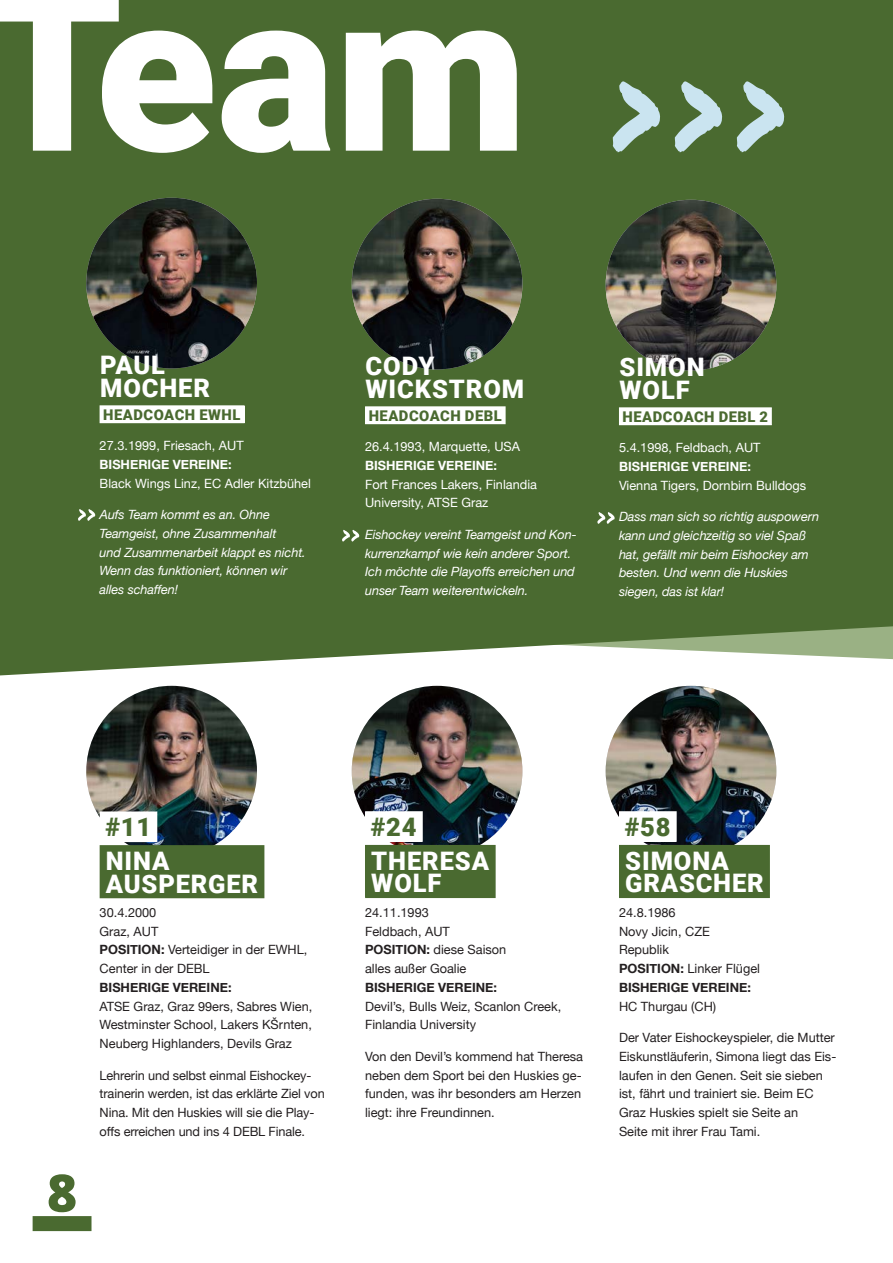
<style>
.page{position:relative;width:893px;height:1263px;background:#fff}
.page>*{position:absolute;margin:0;border:0;box-sizing:border-box;transform-origin:0 0}
.t1{font:900 223.2px "Roboto";color:#fff}
.t2{font:800 51.75px "Open Sans";color:#4a6a30}
.t3{font:900 25.5px/22.5px "Roboto";letter-spacing:.035em;color:#fff}
.t4{font:900 25.5px "Roboto";color:#4a6a30}
.t5{font:900 14.7px "Roboto";letter-spacing:.035em;color:#4a6a30}
.t6{font:12.75px/18.8px "Helvetica Neue";color:#231f20}
.t7{font:italic 12.75px/18.8px "Helvetica Neue";letter-spacing:-.01em;color:#fff}
.t8{font:12.75px/18.8px "Helvetica Neue";color:#fff}
.t9{font:700 12.75px "Helvetica Neue";color:#fff}
.t10{font:700 12.75px "Helvetica Neue";color:#231f20}
.s1{font-weight:700}
</style>
<div class="page">
<div style="left:0;top:0;width:893px;height:675px;background:#4a6a30"></div>
<img style="left:86px;top:198px;width:171px;height:170px;border-radius:85px">
<img style="left:352px;top:199px;width:170px;height:170px;border-radius:85px">
<img style="left:606px;top:200px;width:170px;height:170px;border-radius:85px">
<div style="left:100px;top:406px;width:144px;height:17px;background:#fff"></div>
<div style="left:100px;top:405px;width:145px;height:18px;border:1px solid #fff"></div>
<div style="left:366px;top:407px;width:139px;height:17px;background:#fff"></div>
<div style="left:365px;top:406px;width:141px;height:18px;border:1px solid #fff"></div>
<div style="left:619px;top:408px;width:152px;height:17px;background:#fff"></div>
<div style="left:619px;top:407px;width:153px;height:18px;border:1px solid #fff"></div>
<img style="left:86px;top:686px;width:171px;height:170px;border-radius:85px">
<img style="left:606px;top:686px;width:170px;height:170px;border-radius:85px">
<img style="left:352px;top:686px;width:170px;height:170px;border-radius:85px">
<div style="left:33px;top:1216px;width:59px;height:15px;background:#4a6a30"></div>
<svg style="left:78px;top:509px;width:17px;height:12px"></svg>
<svg style="left:342px;top:530px;width:17px;height:12px"></svg>
<svg style="left:597px;top:512px;width:18px;height:12px"></svg>
<div style="left:100px;top:812px;width:57px;height:29px;background:#fff"></div>
<div style="left:100px;top:811px;width:57px;height:31px;border:2px solid #fff"></div>
<div style="left:100px;top:846px;width:164px;height:51px;background:#4a6a30"></div>
<div style="left:100px;top:845px;width:164px;height:53px;border:2px solid #4a6a30"></div>
<div style="left:366px;top:812px;width:56px;height:29px;background:#fff"></div>
<div style="left:365px;top:811px;width:58px;height:31px;border:2px solid #fff"></div>
<div style="left:366px;top:846px;width:129px;height:51px;background:#4a6a30"></div>
<div style="left:365px;top:845px;width:131px;height:53px;border:2px solid #4a6a30"></div>
<div style="left:620px;top:812px;width:56px;height:29px;background:#fff"></div>
<div style="left:619px;top:811px;width:58px;height:31px;border:2px solid #fff"></div>
<div style="left:620px;top:846px;width:149px;height:51px;background:#4a6a30"></div>
<div style="left:619px;top:845px;width:151px;height:53px;border:2px solid #4a6a30"></div>
<svg style="left:613px;top:81px;width:47px;height:71px;background:#84a187"></svg>
<svg style="left:675px;top:81px;width:47px;height:71px;background:#84a187"></svg>
<svg style="left:737px;top:81px;width:47px;height:71px;background:#84a187"></svg>
<h1 class="t1" style="left:-18px;top:-85px;width:547px">Team</h1>
<h3 class="t3" style="left:100px;top:353px;width:111px">PAUL<br>MOCHER</h3>
<h3 class="t3" style="left:366px;top:354px;width:160px">CODY<br>WICKSTROM</h3>
<h3 class="t3" style="left:619px;top:355px;width:87px">SIMON<br>WOLF</h3>
<p class="t5" style="left:103px;top:404px;width:139px">HEADCOACH EWHL</p>
<p class="t5" style="left:369px;top:405px;width:135px">HEADCOACH DEBL</p>
<p class="t5" style="left:623px;top:406px;width:147px">HEADCOACH DEBL 2</p>
<p class="t8" style="left:100px;top:437px;width:146px">27.3.1999, Friesach, AUT</p>
<p class="t9" style="left:100px;top:454px;width:133px">BISHERIGE VEREINE:</p>
<p class="t8" style="left:100px;top:474px;width:213px">Black Wings Linz, EC Adler Kitzbühel</p>
<p class="t7" style="left:100px;top:506px;width:208px">Aufs Team kommt es an. Ohne<br>Teamgeist, ohne Zusammenhalt<br>und Zusammenarbeit klappt es nicht.<br>Wenn das funktioniert, können wir alles schaffen!</p>
<p class="t8" style="left:365px;top:438px;width:156px">26.4.1993, Marquette, USA</p>
<p class="t9" style="left:365px;top:455px;width:133px">BISHERIGE VEREINE:</p>
<p class="t8" style="left:365px;top:475px;width:173px">Fort Frances Lakers, Finlandia<br>University, ATSE Graz</p>
<p class="t7" style="left:365px;top:526px;width:213px">Eishockey vereint Teamgeist und Kon&shy;kurrenzkampf wie kein anderer Sport.<br>Ich möchte die Playoffs erreichen und unser Team weiterentwickeln.</p>
<p class="t8" style="left:619px;top:439px;width:143px">5.4.1998, Feldbach, AUT</p>
<p class="t9" style="left:619px;top:456px;width:133px">BISHERIGE VEREINE:</p>
<p class="t8" style="left:619px;top:476px;width:189px">Vienna Tigers, Dornbirn Bulldogs</p>
<p class="t7" style="left:619px;top:508px;width:202px">Dass man sich so richtig auspowern kann und gleichzeitig so viel Spaß hat, gefällt mir beim Eishockey am besten. Und wenn die Huskies siegen, das ist klar!</p>
<h2 class="t2" style="left:47px;top:1153px;width:32px">8</h2>
<h3 class="t4" style="left:105px;top:809px;width:47px">#11</h3>
<h3 class="t3" style="left:106px;top:849px;width:154px">NINA<br>AUSPERGER</h3>
<p class="t6" style="left:100px;top:904px;width:209px">30.4.2000<br>Graz, AUT<br><span class="s1">POSITION:</span> Verteidiger in der EWHL,<br>Center in der DEBL</p>
<p class="t10" style="left:100px;top:977px;width:133px">BISHERIGE VEREINE:</p>
<p class="t6" style="left:100px;top:997px;width:214px;text-align:justify">ATSE Graz, Graz 99ers, Sabres Wien, Westminster School, Lakers KŠrnten, Neuberg Highlanders, Devils Graz</p>
<p class="t6" style="left:100px;top:1066px;width:227px">Lehrerin und selbst einmal Eishockey&shy;trainerin werden, ist das erklärte Ziel von Nina. Mit den Huskies will sie die Play&shy;offs erreichen und ins 4 DEBL Finale.</p>
<h3 class="t4" style="left:371px;top:809px;width:47px">#24</h3>
<h3 class="t3" style="left:371px;top:848px;width:119px">THERESA<br>WOLF</h3>
<p class="t6" style="left:365px;top:904px;width:143px">24.11.1993<br>Feldbach, AUT<br><span class="s1">POSITION:</span> diese Saison alles außer Goalie</p>
<p class="t10" style="left:365px;top:977px;width:133px">BISHERIGE VEREINE:</p>
<p class="t6" style="left:365px;top:997px;width:198px">Devil’s, Bulls Weiz, Scanlon Creek,<br>Finlandia University</p>
<p class="t6" style="left:365px;top:1048px;width:220px">Von den Devil’s kommend hat Theresa neben dem Sport bei den Huskies ge&shy;funden, was ihr besonders am Herzen liegt: ihre Freundinnen.</p>
<h3 class="t4" style="left:625px;top:809px;width:47px">#58</h3>
<h3 class="t3" style="left:625px;top:848px;width:140px">SIMONA<br>GRASCHER</h3>
<p class="t6" style="left:619px;top:904px;width:142px">24.8.1986<br>Novy Jicin, CZE<br>Republik<br><span class="s1">POSITION:</span> Linker Flügel<br><span class="s1">BISHERIGE VEREINE:</span></p>
<p class="t6" style="left:619px;top:997px;width:99px">HC Thurgau (CH)</p>
<p class="t6" style="left:619px;top:1029px;width:219px">Der Vater Eishockeyspieler, die Mutter Eiskunstläuferin, Simona liegt das Eis&shy;laufen in den Genen. Seit sie sieben ist, fährt und trainiert sie. Beim EC Graz Huskies spielt sie Seite an<br>Seite mit ihrer Frau Tami.</p>
</div>
